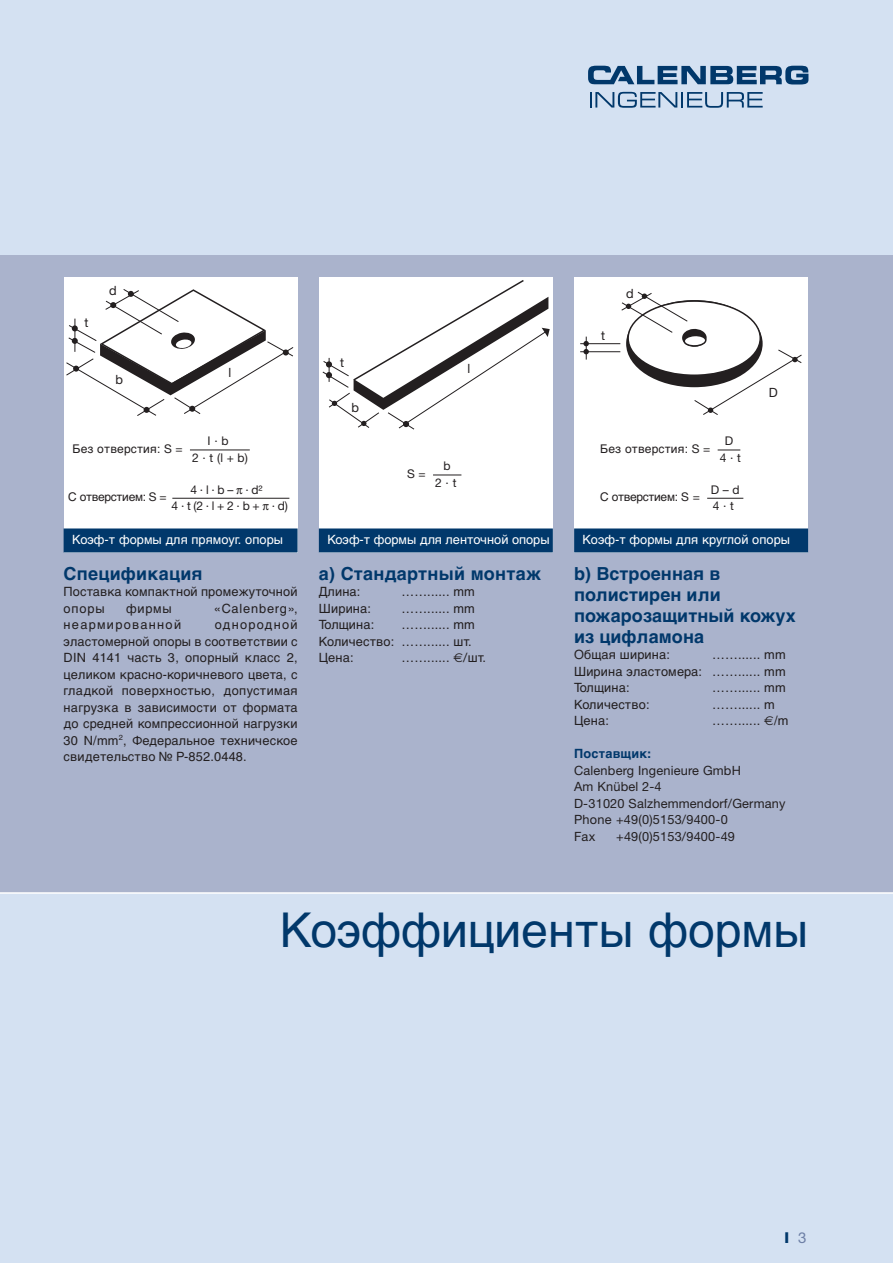
<style>
.page{position:relative;width:893px;height:1263px;background:#fff}
.page>*{position:absolute;margin:0;border:0;box-sizing:border-box;transform-origin:0 0}
.t1{font:48px "Helvetica Cyr Upright";color:#01386b}
.t2{font:700 18px/21px "Helvetica Cyr";letter-spacing:.005em;color:#01386b}
.t3{font:800 15px "Helvetica Neue";color:#01386b}
.t4{font:12.75px/16.5px "Helvetica Cyr Upright";letter-spacing:.015em;color:#231f20}
.t5{font:12.75px/16.5px "Helvetica Neue";letter-spacing:.015em;color:#231f20}
.t6{font:12.75px "Helvetica Cyr Upright";letter-spacing:.005em;color:#fff}
.t7{font:12.75px "Helvetica Cyr Upright";letter-spacing:.1em;color:#231f20}
.t8{font:12.75px "Helvetica Cyr Upright";letter-spacing:.065em;color:#231f20}
.t9{font:700 12.75px "Helvetica Cyr";letter-spacing:.015em;color:#01386b}
.t10{font:12px/16.5px "Helvetica Neue";color:#231f20;text-align:center}
.t11{font:12px "Helvetica Cyr Upright";letter-spacing:.015em;color:#231f20}
.t12{font:12px "Helvetica Cyr Upright";letter-spacing:-.025em;color:#231f20}
.s1{font-family:"Helvetica Neue"}
.s2{font-family:"Euro Sans"}
.s3{font-weight:400;color:#6d7fa6}
</style>
<div class="page">
<div style="left:0;top:0;width:892px;height:1263px;background:#d4e1f2"></div>
<div style="left:0;top:255px;width:892px;height:638px;background:#aab3cc"></div>
<hr style="left:0;top:892px;width:892px;height:2px;background:#fff">
<svg style="left:590px;top:92px;width:172px;height:16px"></svg>
<svg style="left:588px;top:66px;width:220px;height:19px"></svg>
<div style="left:64px;top:277px;width:233px;height:275px;background:#fff"></div>
<div style="left:319px;top:277px;width:234px;height:275px;background:#fff"></div>
<div style="left:574px;top:277px;width:234px;height:275px;background:#fff"></div>
<svg style="left:66px;top:289px;width:228px;height:127px"></svg>
<svg style="left:620px;top:291px;width:182px;height:124px"></svg>
<hr style="left:580px;top:343px;width:40px;height:1px;background:#231f20">
<hr style="left:580px;top:351px;width:40px;height:1px;background:#231f20">
<svg style="left:583px;top:337px;width:6px;height:23px"></svg>
<svg style="left:322px;top:280px;width:227px;height:150px"></svg>
<hr style="left:190px;top:450px;width:60px;height:1px;background:#231f20">
<svg style="left:717px;top:450px;width:23px;height:1px"></svg>
<hr style="left:707px;top:498px;width:36px;height:1px;background:#231f20">
<svg style="left:433px;top:475px;width:28px;height:1px"></svg>
<hr style="left:172px;top:498px;width:117px;height:1px;background:#231f20">
<div style="left:64px;top:528px;width:233px;height:24px;background:#01386b"></div>
<div style="left:319px;top:528px;width:234px;height:24px;background:#01386b"></div>
<div style="left:574px;top:528px;width:234px;height:24px;background:#01386b"></div>
<p class="t5" style="left:85px;top:316px;width:6px">t</p>
<p class="t5" style="left:109px;top:283px;width:9px">d</p>
<p class="t5" style="left:115px;top:373px;width:9px">b</p>
<p class="t5" style="left:228px;top:366px;width:4px">l</p>
<p class="t5" style="left:340px;top:355px;width:6px">t</p>
<p class="t5" style="left:351px;top:401px;width:9px">b</p>
<p class="t5" style="left:467px;top:362px;width:4px">l</p>
<p class="t5" style="left:601px;top:329px;width:6px">t</p>
<p class="t5" style="left:626px;top:286px;width:9px">d</p>
<p class="t5" style="left:768px;top:386px;width:10px">D</p>
<p class="t11" style="left:73px;top:444px;width:112px">Без отверстия: <span class="s1">S =</span></p>
<p class="t10" style="left:192px;top:434px;width:57px">I · b<br>2 · t (l + b)</p>
<p class="t11" style="left:600px;top:444px;width:112px">Без отверстия: <span class="s1">S =</span></p>
<p class="t10" style="left:719px;top:434px;width:23px">D<br>4 · t</p>
<p class="t12" style="left:600px;top:492px;width:101px">С отверстием: <span class="s1">S =</span></p>
<p class="t10" style="left:710px;top:482px;width:30px;text-align:left">D – d<br>4 · t</p>
<p class="t10" style="left:407px;top:467px;width:20px">S =</p>
<p class="t10" style="left:435px;top:459px;width:23px">b<br>2 · t</p>
<p class="t12" style="left:68px;top:492px;width:100px">С отверстием: <span class="s1">S =</span></p>
<p class="t10" style="left:171px;top:482px;width:118px">4 · l · b – · d²<br>4 · t (2 · l + 2 · b + · d)</p>
<p class="t6" style="left:72px;top:534px;width:212px">Коэф-т формы для прямоуг. опоры</p>
<p class="t6" style="left:327px;top:534px;width:224px">Коэф-т формы для ленточной опоры</p>
<p class="t6" style="left:582px;top:534px;width:209px">Коэф-т формы для круглой опоры</p>
<h2 class="t2" style="left:64px;top:564px;width:140px">Спецификация</h2>
<p class="t4" style="left:64px;top:585px;width:235px">Поставка компактной промежуточной опоры</p>
<p class="t4" style="left:126px;top:601px;width:47px">фирмы</p>
<p class="t8" style="left:214px;top:603px;width:85px">«Calenberg»,</p>
<p class="t7" style="left:64px;top:620px;width:119px">неармированной</p>
<p class="t4" style="left:64px;top:618px;width:235px;text-align:justify;text-indent:151px">однородной эластомерной опоры в соответствии с DIN 4141 часть 3, опорный класс 2, целиком красно-коричневого цвета, с гладкой поверхностью, допустимая нагрузка в зависимости от формата до средней компрессионной нагрузки 30 N/mm<sup>2</sup>, Федеральное техническое свидетельство № P-852.0448.</p>
<h2 class="t2" style="left:319px;top:564px;width:224px">a) Стандартный монтаж</h2>
<p class="t4" style="left:319px;top:585px;width:43px">Длина:</p>
<p class="t4" style="left:401px;top:585px;width:75px">……...... mm</p>
<p class="t4" style="left:319px;top:601px;width:54px">Ширина:</p>
<p class="t4" style="left:401px;top:601px;width:75px">……...... mm</p>
<p class="t4" style="left:319px;top:618px;width:57px">Толщина:</p>
<p class="t4" style="left:319px;top:618px;width:157px;text-indent:83px">……...... mm<br>Количество: ……...... шт.<br>Цена:</p>
<p class="t4" style="left:401px;top:651px;width:86px">……...... <span class="s2">€</span><span class="s1">/</span>шт.</p>
<h2 class="t2" style="left:574px;top:564px;width:223px">b) Встроенная в полистирен или пожарозащитный кожух из цифламона</h2>
<p class="t4" style="left:574px;top:648px;width:97px">Общая ширина:</p>
<p class="t4" style="left:574px;top:648px;width:213px;text-align:justify;text-indent:138px">……...... mm Ширина эластомера: ……...... mm Толщина:</p>
<p class="t4" style="left:712px;top:681px;width:75px">……...... mm</p>
<p class="t4" style="left:574px;top:697px;width:77px">Количество:</p>
<p class="t4" style="left:712px;top:697px;width:64px">……...... m</p>
<p class="t4" style="left:574px;top:714px;width:36px">Цена:</p>
<p class="t4" style="left:712px;top:714px;width:78px">……...... <span class="s2">€</span>/m</p>
<p class="t9" style="left:574px;top:749px;width:78px">Поставщик:</p>
<p class="t5" style="left:574px;top:763px;width:213px">Calenberg Ingenieure GmbH<br>Am Knübel 2-4<br>D-31020 Salzhemmendorf/Germany<br>Phone +49(0)5153/9400-0<br>Fax</p>
<p class="t5" style="left:616px;top:829px;width:120px">+49(0)5153/9400-49</p>
<h1 class="t1" style="left:280px;top:912px;width:530px">Коэффициенты формы</h1>
<p class="t3" style="left:784px;top:1233px;width:24px">I <span class="s3">3</span></p>
</div>
